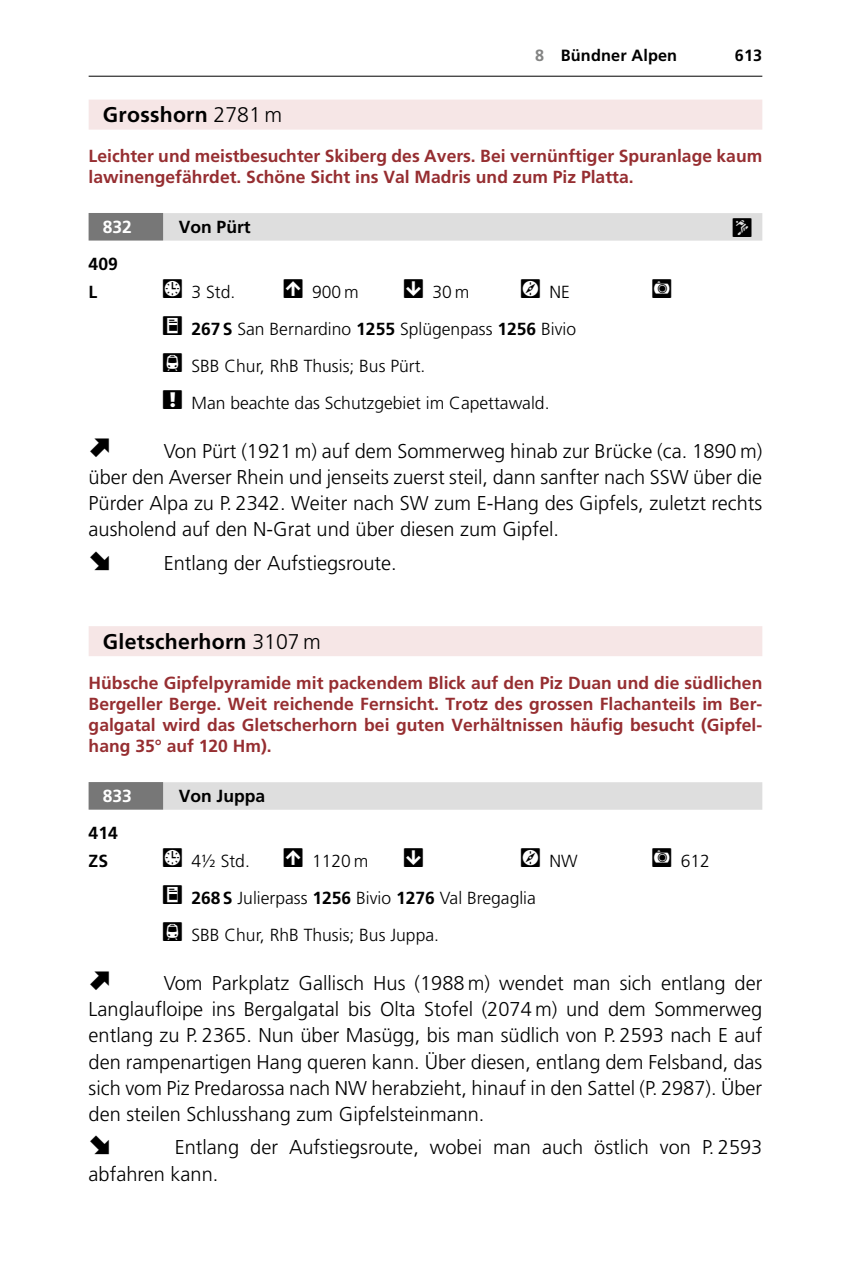
<style>
.page{position:relative;width:851px;height:1276px;background:#fff}
.page>*{position:absolute;margin:0;border:0;box-sizing:border-box;transform-origin:0 0}
.t1{font:700 21.25px "Frutiger LT Std";letter-spacing:.01em;color:#000}
.t2{font:300 20px/26.2px "Frutiger LT Std";color:#000;text-align:justify}
.t3{font:700 17.5px/21.2px "Frutiger LT Std";color:#962e31}
.t4{font:300 17.5px/36.8px "Frutiger LT Std";color:#000}
.t5{font:700 17.5px/28.2px "Frutiger LT Std";color:#000}
.t6{font:700 17.5px "Frutiger LT Std";color:#fff}
.t7{font:700 16.25px "Frutiger LT Std";letter-spacing:.01em;color:#000}
.s1{color:#838483}
.s2{font-weight:300}
.s3{font-weight:700}
</style>
<div class="page">
<hr style="left:89px;top:76px;width:673px;height:1px;background:#000">
<div style="left:89px;top:100px;width:673px;height:30px;background:#f6e6e6"></div>
<div style="left:89px;top:213px;width:673px;height:28px;background:#dedede"></div>
<div style="left:89px;top:213px;width:74px;height:27px;background:#777"></div>
<div style="left:89px;top:626px;width:673px;height:30px;background:#f6e6e6"></div>
<div style="left:89px;top:782px;width:673px;height:27px;background:#dedede"></div>
<div style="left:89px;top:782px;width:74px;height:27px;background:#777"></div>
<p class="t7" style="left:535px;top:49px;width:143px"><span class="s1">8</span> Bündner Alpen</p>
<p class="t7" style="left:734px;top:49px;width:29px">613</p>
<p class="t1" style="left:103px;top:106px;width:181px">Grosshorn <span class="s2">2781 m</span></p>
<p class="t3" style="left:89px;top:147px;width:675px">Leichter und meistbesuchter Skiberg des Avers. Bei vernünftiger Spuranlage kaum lawinengefährdet. Schöne Sicht ins Val Madris und zum Piz Platta.</p>
<p class="t6" style="left:103px;top:220px;width:31px">832</p>
<p class="t5" style="left:179px;top:214px;width:73px">Von Pürt</p>
<p class="t5" style="left:89px;top:251px;width:31px">409<br>L</p>
<p class="t4" style="left:191px;top:275px;width:386px;text-indent:330px">● NE<br><span class="s3">267 S</span> San Bernardino <span class="s3">1255</span> Splügenpass <span class="s3">1256</span> Bivio</p>
<p class="t4" style="left:191px;top:349px;width:359px;text-indent:-28px">■ SBB Chur, RhB Thusis; Bus Pürt.<br>Man beachte das Schutzgebiet im Capettawald.</p>
<p class="t2" style="left:89px;top:439px;width:675px;text-indent:75px">Von Pürt (1921 m) auf dem Sommerweg hinab zur Brücke (ca. 1890 m) über den Averser Rhein und jenseits zuerst steil, dann sanfter nach SSW über die Pürder Alpa zu P. 2342. Weiter nach SW zum E-Hang des Gipfels, zuletzt rechts ausholend auf den N-Grat und über diesen zum Gipfel.</p>
<p class="t2" style="left:164px;top:551px;width:235px">Entlang der Aufstiegsroute.</p>
<p class="t4" style="left:191px;top:275px;width:45px">3 Std.</p>
<p class="t4" style="left:312px;top:275px;width:48px">900 m</p>
<p class="t4" style="left:432px;top:275px;width:38px">30 m</p>
<p class="t1" style="left:103px;top:633px;width:220px">Gletscherhorn <span class="s2">3107 m</span></p>
<p class="t3" style="left:89px;top:673px;width:675px;text-align:justify">Hübsche Gipfelpyramide mit packendem Blick auf den Piz Duan und die südlichen Bergeller Berge. Weit reichende Fernsicht. Trotz des grossen Flachanteils im Ber&shy;galgatal wird das Gletscherhorn bei guten Verhältnissen häufig besucht (Gipfel&shy;hang 35° auf 120 Hm).</p>
<p class="t6" style="left:103px;top:789px;width:31px">833</p>
<p class="t5" style="left:179px;top:783px;width:88px">Von Juppa</p>
<p class="t5" style="left:89px;top:820px;width:31px">414<br>ZS</p>
<p class="t4" style="left:191px;top:844px;width:60px">4½ Std.</p>
<p class="t4" style="left:312px;top:844px;width:58px">1120 m</p>
<p class="t4" style="left:521px;top:844px;width:58px">● NW</p>
<p class="t4" style="left:680px;top:844px;width:31px">612</p>
<p class="t4" style="left:191px;top:881px;width:346px"><span class="s3">268 S</span> Julierpass <span class="s3">1256</span> Bivio <span class="s3">1276</span> Val Bregaglia</p>
<p class="t4" style="left:163px;top:917px;width:277px">■ SBB Chur, RhB Thusis; Bus Juppa.</p>
<p class="t2" style="left:89px;top:971px;width:675px;text-indent:75px">Vom Parkplatz Gallisch Hus (1988 m) wendet man sich entlang der Langlaufloipe ins Bergalgatal bis Olta Stofel (2074 m) und dem Sommerweg entlang zu P. 2365. Nun über Masügg, bis man südlich von P. 2593 nach E auf den rampenartigen Hang queren kann. Über diesen, entlang dem Felsband, das sich vom Piz Predarossa nach NW herabzieht, hinauf in den Sattel (P. 2987). Über den steilen Schlusshang zum Gipfelsteinmann.</p>
<p class="t2" style="left:89px;top:1136px;width:675px;text-indent:86px">Entlang der Aufstiegsroute, wobei man auch östlich von P. 2593 abfahren kann.</p>
</div>
